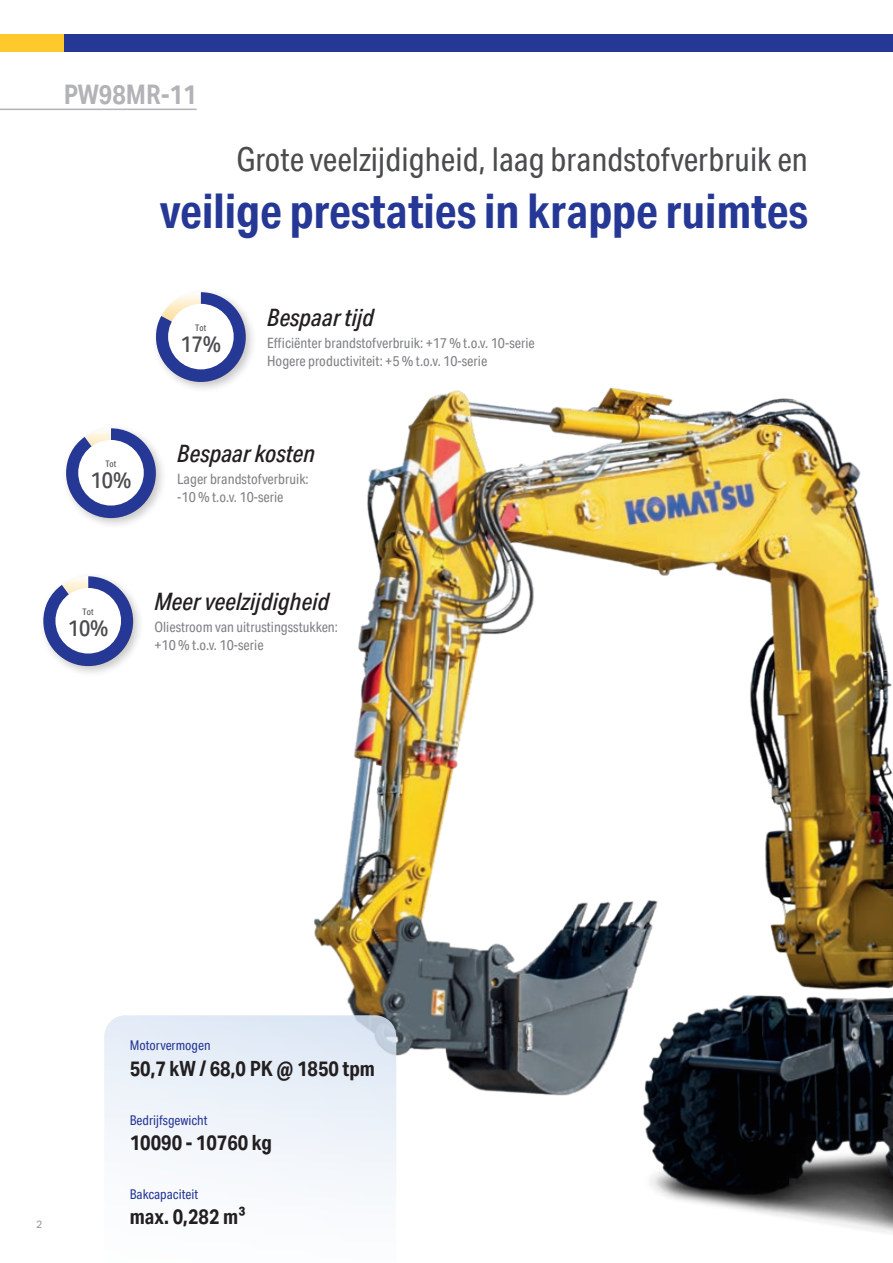
<style>
.page{position:relative;width:893px;height:1263px;background:#fff}
.page>*{position:absolute;margin:0;border:0;box-sizing:border-box;transform-origin:0 0}
.t1{font:700 48px "Aktiv Grotesk Cd";color:#263895}
.t2{font:33px "Aktiv Grotesk Cd";color:#4b4c4d}
.t3{font:700 27px "Aktiv Grotesk Cd";color:#b2b3b7}
.t4{font:italic 500 24px "Aktiv Grotesk Cd";color:#231f20}
.t5{font:500 22.5px "Aktiv Grotesk Cd";color:#4b4c4d}
.t6{font:700 21px "Aktiv Grotesk Cd";color:#231f20}
.t7{font:14.25px/18px "Aktiv Grotesk Cd";color:#808285}
.t8{font:13.5px "Aktiv Grotesk Cd";color:#263895}
.t9{font:10.5px "Aktiv Grotesk";color:#939598}
.t10{font:9px "Aktiv Grotesk Cd";color:#4b4c4d}
</style>
<div class="page">
<img style="left:313px;top:387px;width:580px;height:847px">
<svg style="left:104px;top:1015px;width:292px;height:219px"></svg>
<div style="left:151px;top:287px;width:106px;height:106px;background:#231f20;opacity:.25"></div>
<svg style="left:156px;top:292px;width:90px;height:90px"></svg>
<div style="left:168px;top:304px;width:66px;height:65px;background:#fff;border-radius:50%"></div>
<div style="left:61px;top:423px;width:106px;height:106px;background:#231f20;opacity:.25"></div>
<svg style="left:66px;top:428px;width:90px;height:90px"></svg>
<div style="left:78px;top:440px;width:66px;height:65px;background:#fff;border-radius:50%"></div>
<div style="left:39px;top:571px;width:105px;height:106px;background:#231f20;opacity:.25"></div>
<svg style="left:43px;top:576px;width:90px;height:90px"></svg>
<div style="left:55px;top:588px;width:66px;height:65px;background:#fff;border-radius:50%"></div>
<hr style="left:0;top:109px;width:197px;height:1px;background:#b2b3b7">
<div style="left:0;top:34px;width:143px;height:17px;background:#fec92d"></div>
<div style="left:64px;top:34px;width:829px;height:17px;background:#263895"></div>
<h3 class="t3" style="left:64px;top:79px;width:134px">PW98MR-11</h3>
<h2 class="t2" style="left:237px;top:141px;width:573px">Grote veelzijdigheid, laag brandstofverbruik en</h2>
<h1 class="t1" style="left:160px;top:184px;width:650px">veilige prestaties in krappe ruimtes</h1>
<p class="t10" style="left:105px;top:458px;width:12px">Tot</p>
<h3 class="t5" style="left:90px;top:467px;width:42px">10%</h3>
<p class="t10" style="left:195px;top:322px;width:12px">Tot</p>
<h3 class="t5" style="left:180px;top:331px;width:42px">17%</h3>
<h3 class="t4" style="left:267px;top:303px;width:109px">Bespaar tijd</h3>
<p class="t7" style="left:267px;top:334px;width:269px">Efficiënter brandstofverbruik: +17 % t.o.v. 10-serie<br>Hogere productiviteit: +5 % t.o.v. 10-serie</p>
<h3 class="t4" style="left:177px;top:439px;width:139px">Bespaar kosten</h3>
<p class="t7" style="left:177px;top:470px;width:133px">Lager brandstofverbruik: -10 % t.o.v. 10-serie</p>
<p class="t10" style="left:83px;top:606px;width:12px">Tot</p>
<h3 class="t5" style="left:68px;top:615px;width:42px">10%</h3>
<h3 class="t4" style="left:155px;top:587px;width:176px">Meer veelzijdigheid</h3>
<p class="t7" style="left:155px;top:618px;width:185px">Oliestroom van uitrustingsstukken: +10 % t.o.v. 10-serie</p>
<p class="t9" style="left:36px;top:1218px;width:8px">2</p>
<p class="t8" style="left:130px;top:1038px;width:82px">Motorvermogen</p>
<h3 class="t6" style="left:130px;top:1056px;width:247px">50,7 kW / 68,0 PK @ 1850 tpm</h3>
<p class="t8" style="left:130px;top:1112px;width:79px">Bedrijfsgewicht</p>
<h3 class="t6" style="left:130px;top:1130px;width:144px">10090 - 10760 kg</h3>
<p class="t8" style="left:130px;top:1186px;width:70px">Bakcapaciteit</p>
<h3 class="t6" style="left:130px;top:1204px;width:117px">max. 0,282 m³</h3>
</div>
